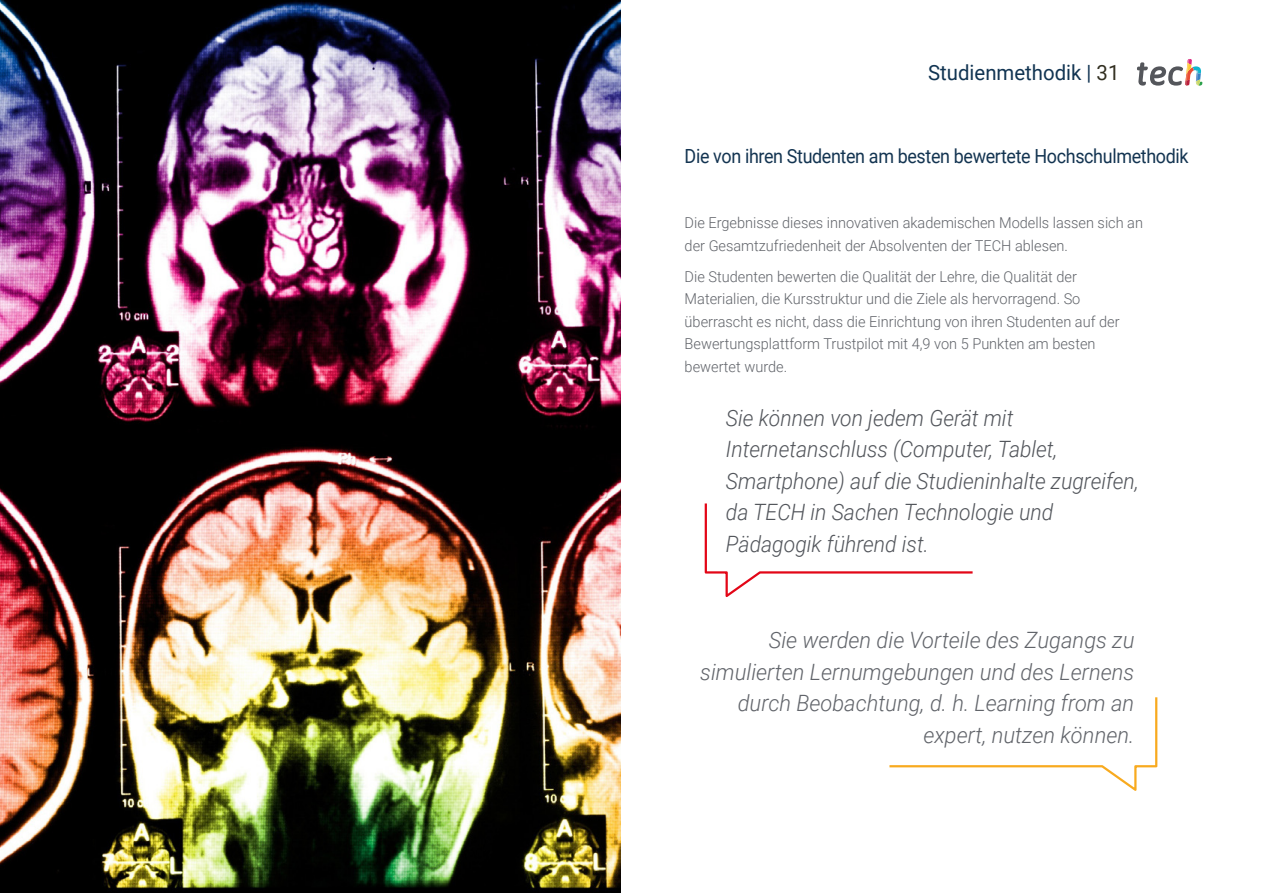
<style>
.page{position:relative;width:1263px;height:893px;background:#fff}
.page>*{position:absolute;margin:0;border:0;box-sizing:border-box;transform-origin:0 0}
.t1{font:italic 300 22.5px/31.5px "Roboto";color:#52555b;scale:.94 1}
.t2{font:italic 300 22.5px/31.5px "Roboto";color:#61646a;text-align:right}
.t3{font:21px "Roboto";color:#113452}
.t4{font:19.5px "Roboto";letter-spacing:-.02em;color:#133451;scale:.92 1}
.t5{font:300 15px/22.5px "Roboto";color:#61646a}
.s1{color:#312e20}
</style>
<div class="page">
<img style="left:0;top:0;width:621px;height:893px">
<svg style="left:889px;top:697px;width:269px;height:94px"></svg>
<svg style="left:704px;top:503px;width:269px;height:94px"></svg>
<svg style="left:1137px;top:59px;width:65px;height:27px"></svg>
<h2 class="t3" style="left:928px;top:57px;width:193px">Studienmethodik | <span class="s1">31</span></h2>
<h3 class="t4" style="left:685px;top:142px;width:549px">Die von ihren Studenten am besten bewertete Hochschulmethodik</h3>
<p class="t5" style="left:685px;top:211px;width:460px">Die Ergebnisse dieses innovativen akademischen Modells lassen sich an der Gesamtzufriedenheit der Absolventen der TECH ablesen.</p>
<p class="t5" style="left:685px;top:265px;width:436px">Die Studenten bewerten die Qualität der Lehre, die Qualität der Materialien, die Kursstruktur und die Ziele als hervorragend. So überrascht es nicht, dass die Einrichtung von ihren Studenten auf der Bewertungsplattform Trustpilot mit 4,9 von 5 Punkten am besten bewertet wurde.</p>
<h1 class="t1" style="left:726px;top:401px;width:441px">Sie können von jedem Gerät mit Internetanschluss (Computer, Tablet, Smartphone) auf die Studieninhalte zugreifen, da TECH in Sachen Technologie und Pädagogik führend ist.</h1>
<h1 class="t2" style="left:700px;top:624px;width:436px">Sie werden die Vorteile des Zugangs zu simulierten Lernumgebungen und des Lernens durch Beobachtung, d. h. Learning from an expert, nutzen können.</h1>
</div>
